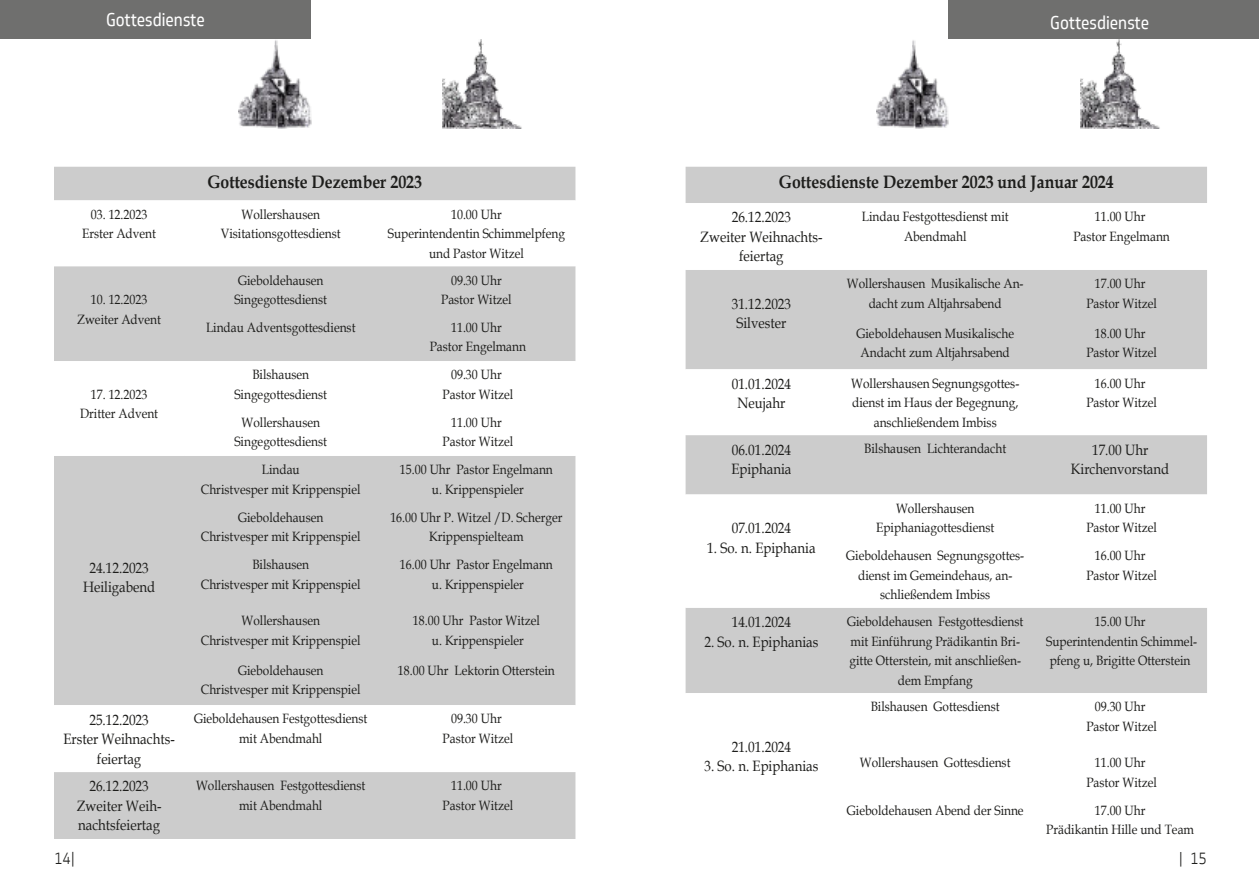
<style>
.page{position:relative;width:1259px;height:893px;background:#fff}
.page>*{position:absolute;margin:0;border:0;box-sizing:border-box;transform-origin:0 0}
.t1{font:700 18px "Book Antiqua";color:#1d1d1b;scale:.88 1}
.t2{font:18px "Soleto";color:#fff;scale:.85 1}
.t3{font:300 16.5px "Soleto";color:#1d1d1b;scale:.88 1}
.t4{font:15px/19.5px "Book Antiqua";color:#1d1d1b;text-align:center;scale:.88 1}
.t5{font:13.5px/19.5px "Book Antiqua";color:#1d1d1b;text-align:center;scale:.88 1}
</style>
<div class="page">
<div style="left:0;top:0;width:311px;height:38px;background:#6f6f6e"></div>
<img style="left:442px;top:40px;width:80px;height:88px">
<img style="left:238px;top:40px;width:74px;height:88px">
<div style="left:685px;top:167px;width:522px;height:36px;background:#ccc"></div>
<div style="left:685px;top:270px;width:522px;height:99px;background:#ccc"></div>
<svg style="left:685px;top:435px;width:522px;height:258px;fill:#ccc"></svg>
<div style="left:948px;top:0;width:311px;height:38px;background:#6f6f6e"></div>
<img style="left:876px;top:40px;width:73px;height:88px">
<div style="left:54px;top:167px;width:521px;height:672px;background:#ccc"></div>
<svg style="left:54px;top:200px;width:521px;height:161px;fill:#ccc"></svg>
<svg style="left:54px;top:361px;width:521px;height:411px;fill:#ccc"></svg>
<img style="left:1081px;top:40px;width:79px;height:88px">
<h1 class="t2" style="left:106px;top:12px;width:118px">Gottesdienste</h1>
<h1 class="t1" style="left:207px;top:175px;width:245px">Gottesdienste Dezember 2023</h1>
<p class="t5" style="left:82px;top:206px;width:85px">03. 12.2023<br>Erster Advent</p>
<p class="t5" style="left:221px;top:206px;width:138px">Wollershausen<br>Visitationsgottesdienst</p>
<p class="t5" style="left:388px;top:206px;width:203px">10.00 Uhr<br>Superintendentin Schimmelpfeng und Pastor Witzel</p>
<p class="t5" style="left:77px;top:291px;width:97px">10. 12.2023<br>Zweiter Advent</p>
<p class="t5" style="left:234px;top:272px;width:107px;text-align:left">Gieboldehausen<br>Singegottesdienst</p>
<p class="t5" style="left:441px;top:272px;width:82px">09.30 Uhr<br>Pastor Witzel</p>
<p class="t5" style="left:206px;top:319px;width:171px">Lindau Adventsgottesdienst</p>
<p class="t5" style="left:430px;top:319px;width:111px">11.00 Uhr<br>Pastor Engelmann</p>
<p class="t5" style="left:80px;top:386px;width:90px">17. 12.2023<br>Dritter Advent</p>
<p class="t4" style="left:83px;top:560px;width:83px">24.12.2023<br>Heiligabend</p>
<p class="t5" style="left:234px;top:367px;width:107px">Bilshausen<br>Singegottesdienst</p>
<p class="t5" style="left:443px;top:367px;width:82px">09.30 Uhr<br>Pastor Witzel</p>
<p class="t5" style="left:234px;top:414px;width:107px">Wollershausen<br>Singegottesdienst</p>
<p class="t5" style="left:443px;top:414px;width:82px">11.00 Uhr<br>Pastor Witzel</p>
<p class="t5" style="left:201px;top:461px;width:183px">Lindau<br>Christvesper mit Krippenspiel</p>
<p class="t5" style="left:400px;top:461px;width:175px">15.00 Uhr Pastor Engelmann u. Krippenspieler</p>
<p class="t5" style="left:201px;top:509px;width:183px">Gieboldehausen<br>Christvesper mit Krippenspiel</p>
<p class="t5" style="left:390px;top:509px;width:197px">16.00 Uhr P. Witzel /D. Scherger<br>Krippenspielteam</p>
<p class="t5" style="left:201px;top:556px;width:183px">Bilshausen<br>Christvesper mit Krippenspiel</p>
<p class="t5" style="left:400px;top:556px;width:175px">16.00 Uhr Pastor Engelmann u. Krippenspieler</p>
<p class="t5" style="left:201px;top:612px;width:183px">Wollershausen<br>Christvesper mit Krippenspiel</p>
<p class="t5" style="left:413px;top:612px;width:146px">18.00 Uhr Pastor Witzel u. Krippenspieler</p>
<p class="t5" style="left:201px;top:662px;width:183px">Gieboldehausen<br>Christvesper mit Krippenspiel</p>
<p class="t5" style="left:398px;top:662px;width:180px">18.00 Uhr Lektorin Otterstein</p>
<p class="t4" style="left:63px;top:711px;width:128px">25.12.2023<br>Erster Weihnachts&shy;feiertag</p>
<p class="t5" style="left:194px;top:711px;width:198px">Gieboldehausen Festgottesdienst mit Abendmahl</p>
<p class="t5" style="left:443px;top:711px;width:82px">09.30 Uhr<br>Pastor Witzel</p>
<p class="t4" style="left:77px;top:778px;width:98px">26.12.2023<br>Zweiter Weih&shy;nachtsfeiertag</p>
<p class="t5" style="left:196px;top:778px;width:194px">Wollershausen Festgottesdienst mit Abendmahl</p>
<p class="t5" style="left:443px;top:778px;width:82px">11.00 Uhr<br>Pastor Witzel</p>
<p class="t3" style="left:54px;top:851px;width:25px">14|</p>
<h1 class="t2" style="left:1050px;top:15px;width:118px">Gottesdienste</h1>
<h1 class="t1" style="left:779px;top:175px;width:382px">Gottesdienste Dezember 2023 und Januar 2024</h1>
<p class="t4" style="left:700px;top:209px;width:140px">26.12.2023<br>Zweiter Weihnachts&shy;feiertag</p>
<p class="t5" style="left:862px;top:209px;width:168px">Lindau Festgottesdienst mit<br>Abendmahl</p>
<p class="t5" style="left:1073px;top:209px;width:111px">11.00 Uhr<br>Pastor Engelmann</p>
<p class="t4" style="left:731px;top:296px;width:69px">31.12.2023<br>Silvester</p>
<p class="t5" style="left:847px;top:276px;width:202px">Wollershausen Musikalische An&shy;dacht zum Altjahrsabend</p>
<p class="t5" style="left:1086px;top:276px;width:82px">17.00 Uhr<br>Pastor Witzel</p>
<p class="t5" style="left:856px;top:325px;width:181px">Gieboldehausen Musikalische<br>Andacht zum Altjahrsabend</p>
<p class="t5" style="left:1086px;top:325px;width:82px">18.00 Uhr<br>Pastor Witzel</p>
<p class="t4" style="left:731px;top:376px;width:69px">01.01.2024<br>Neujahr</p>
<p class="t5" style="left:851px;top:375px;width:192px">Wollershausen Segnungsgottes&shy;dienst im Haus der Begegnung, anschließendem Imbiss</p>
<p class="t5" style="left:1086px;top:375px;width:82px">16.00 Uhr<br>Pastor Witzel</p>
<p class="t4" style="left:731px;top:441px;width:70px;text-align:left">06.01.2024<br>Epiphania</p>
<p class="t5" style="left:864px;top:441px;width:163px">Bilshausen Lichterandacht</p>
<p class="t4" style="left:1071px;top:441px;width:113px">17.00 Uhr<br>Kirchenvorstand</p>
<p class="t4" style="left:731px;top:520px;width:69px">07.01.2024</p>
<p class="t4" style="left:707px;top:540px;width:125px">1. So. n. Epiphania</p>
<p class="t4" style="left:731px;top:614px;width:69px">14.01.2024</p>
<p class="t4" style="left:704px;top:634px;width:131px">2. So. n. Epiphanias</p>
<p class="t4" style="left:731px;top:738px;width:69px">21.01.2024</p>
<p class="t4" style="left:704px;top:758px;width:131px">3. So. n. Epiphanias</p>
<p class="t5" style="left:876px;top:500px;width:136px">Wollershausen<br>Epiphaniagottesdienst</p>
<p class="t5" style="left:1086px;top:500px;width:82px">11.00 Uhr<br>Pastor Witzel</p>
<p class="t5" style="left:846px;top:547px;width:204px">Gieboldehausen Segnungsgottes&shy;dienst im Gemeindehaus, an&shy;schließendem Imbiss</p>
<p class="t5" style="left:1086px;top:547px;width:82px">16.00 Uhr<br>Pastor Witzel</p>
<p class="t5" style="left:847px;top:613px;width:202px">Gieboldehausen Festgottesdienst mit Einführung Prädikantin Bri&shy;gitte Otterstein, mit anschließen&shy;dem Empfang</p>
<p class="t5" style="left:1046px;top:613px;width:173px">15.00 Uhr<br>Superintendentin Schimmel&shy;pfeng u, Brigitte Otterstein</p>
<p class="t5" style="left:870px;top:699px;width:148px">Bilshausen Gottesdienst</p>
<p class="t5" style="left:1086px;top:699px;width:82px">09.30 Uhr<br>Pastor Witzel</p>
<p class="t5" style="left:860px;top:754px;width:173px">Wollershausen Gottesdienst</p>
<p class="t5" style="left:1086px;top:754px;width:82px">11.00 Uhr<br>Pastor Witzel</p>
<p class="t5" style="left:847px;top:802px;width:202px">Gieboldehausen Abend der Sinne</p>
<p class="t5" style="left:1046px;top:802px;width:169px">17.00 Uhr<br>Prädikantin Hille und Team</p>
<p class="t3" style="left:1179px;top:851px;width:33px">| 15</p>
</div>
